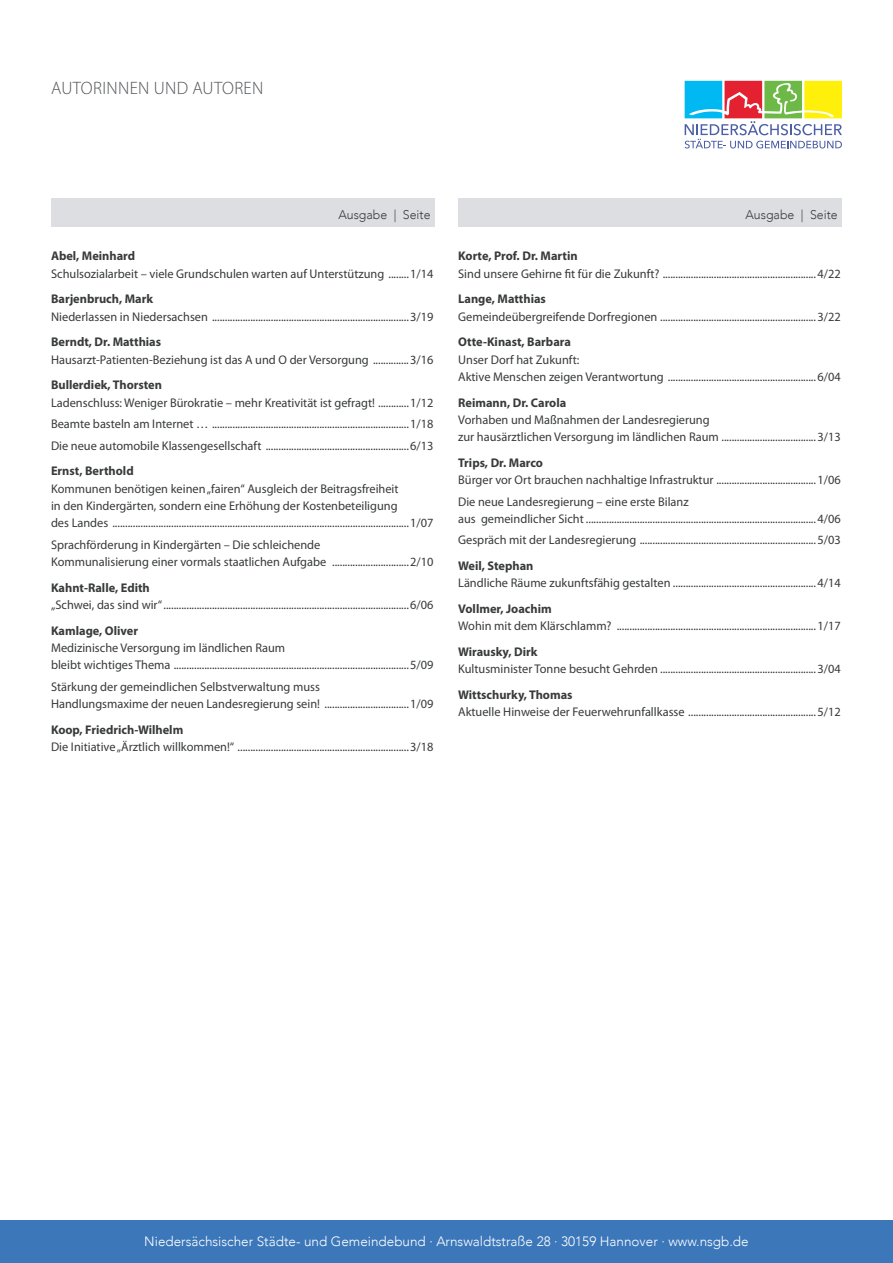
<style>
.page{position:relative;width:893px;height:1263px;background:#fff}
.page>*{position:absolute;margin:0;border:0;box-sizing:border-box;transform-origin:0 0}
.t1{font:300 18px "Myriad Pro";letter-spacing:.02em;color:#515356}
.t2{font:300 13.5px "Avenir";color:#fff}
.t3{font:12.6px/17.2px "Myriad Pro";color:#383a3b}
.t4{font:700 12.6px "Myriad Pro";color:#383a3b}
.t5{font:300 12.6px "Avenir";color:#383a3b}
</style>
<div class="page">
<div style="left:0;top:1220px;width:893px;height:43px;background:#3c77ba"></div>
<div style="left:458px;top:198px;width:384px;height:29px;background:#dcdee1"></div>
<div style="left:51px;top:198px;width:384px;height:29px;background:#dcdee1"></div>
<svg style="left:685px;top:81px;width:157px;height:67px"></svg>
<h1 class="t1" style="left:51px;top:78px;width:214px">AUTORINNEN UND AUTOREN</h1>
<p class="t5" style="left:338px;top:207px;width:94px">Ausgabe | Seite</p>
<p class="t5" style="left:745px;top:207px;width:94px">Ausgabe | Seite</p>
<p class="t4" style="left:51px;top:249px;width:86px">Abel, Meinhard</p>
<p class="t3" style="left:51px;top:265px;width:384px">Schulsozialarbeit – viele Grundschulen warten auf Unterstützung ........1/14</p>
<p class="t4" style="left:51px;top:292px;width:104px">Barjenbruch, Mark</p>
<p class="t3" style="left:51px;top:308px;width:384px">Niederlassen in Niedersachsen .............................................................................3/19</p>
<p class="t4" style="left:51px;top:335px;width:112px">Berndt, Dr. Matthias</p>
<p class="t3" style="left:51px;top:351px;width:384px">Hausarzt-Patienten-Beziehung ist das A und O der Versorgung ..............3/16</p>
<p class="t4" style="left:51px;top:378px;width:113px">Bullerdiek, Thorsten</p>
<p class="t3" style="left:51px;top:392px;width:384px;line-height:21.5px;text-align:justify">Ladenschluss: Weniger Bürokratie – mehr Kreativität ist gefragt! ............1/12<br>Beamte basteln am Internet … .............................................................................1/18<br>Die neue automobile Klassengesellschaft ........................................................6/13</p>
<p class="t4" style="left:51px;top:464px;width:84px">Ernst, Berthold</p>
<p class="t3" style="left:51px;top:480px;width:384px">Kommunen benötigen keinen „fairen“ Ausgleich der Beitragsfreiheit<br>in den Kindergärten, sondern eine Erhöhung der Kostenbeteiligung<br>des Landes ....................................................................................................................1/07</p>
<p class="t3" style="left:51px;top:536px;width:384px">Sprachförderung in Kindergärten – Die schleichende<br>Kommunalisierung einer vormals staatlichen Aufgabe ..............................2/10</p>
<p class="t4" style="left:51px;top:580px;width:100px">Kahnt-Ralle, Edith</p>
<p class="t3" style="left:51px;top:596px;width:384px">„Schwei, das sind wir“................................................................................................6/06</p>
<p class="t4" style="left:51px;top:623px;width:89px">Kamlage, Oliver</p>
<p class="t3" style="left:51px;top:639px;width:384px">Medizinische Versorgung im ländlichen Raum<br>bleibt wichtiges Thema ............................................................................................5/09</p>
<p class="t3" style="left:51px;top:678px;width:384px">Stärkung der gemeindlichen Selbstverwaltung muss<br>Handlungsmaxime der neuen Landesregierung sein! .................................1/09</p>
<p class="t4" style="left:51px;top:722px;width:134px">Koop, Friedrich-Wilhelm</p>
<p class="t3" style="left:51px;top:738px;width:384px">Die Initiative „Ärztlich willkommen!“ ...................................................................3/18</p>
<p class="t4" style="left:458px;top:249px;width:121px">Korte, Prof. Dr. Martin</p>
<p class="t3" style="left:458px;top:265px;width:384px">Sind unsere Gehirne fit für die Zukunft? ............................................................4/22</p>
<p class="t4" style="left:458px;top:292px;width:89px">Lange, Matthias</p>
<p class="t3" style="left:458px;top:308px;width:384px">Gemeindeübergreifende Dorfregionen .............................................................3/22</p>
<p class="t4" style="left:458px;top:335px;width:114px">Otte-Kinast, Barbara</p>
<p class="t3" style="left:458px;top:351px;width:384px">Unser Dorf hat Zukunft:<br>Aktive Menschen zeigen Verantwortung ..........................................................6/04</p>
<p class="t4" style="left:458px;top:395px;width:110px">Reimann, Dr. Carola</p>
<p class="t3" style="left:458px;top:411px;width:384px">Vorhaben und Maßnahmen der Landesregierung<br>zur hausärztlichen Versorgung im ländlichen Raum .....................................3/13</p>
<p class="t4" style="left:458px;top:456px;width:86px">Trips, Dr. Marco</p>
<p class="t3" style="left:458px;top:469px;width:384px;line-height:21.5px">Bürger vor Ort brauchen nachhaltige Infrastruktur .......................................1/06<br>Die neue Landesregierung – eine erste Bilanz</p>
<p class="t3" style="left:458px;top:508px;width:384px;line-height:21.5px">aus gemeindlicher Sicht ..........................................................................................4/06<br>Gespräch mit der Landesregierung .....................................................................5/03</p>
<p class="t4" style="left:458px;top:559px;width:77px">Weil, Stephan</p>
<p class="t3" style="left:458px;top:575px;width:384px">Ländliche Räume zukunftsfähig gestalten ........................................................4/14</p>
<p class="t4" style="left:458px;top:602px;width:95px">Vollmer, Joachim</p>
<p class="t3" style="left:458px;top:618px;width:384px">Wohin mit dem Klärschlamm? ..............................................................................1/17</p>
<p class="t4" style="left:458px;top:645px;width:81px">Wirausky, Dirk</p>
<p class="t3" style="left:458px;top:661px;width:384px">Kultusminister Tonne besucht Gehrden .............................................................3/04</p>
<p class="t4" style="left:458px;top:688px;width:116px">Wittschurky, Thomas</p>
<p class="t3" style="left:458px;top:704px;width:384px">Aktuelle Hinweise der Feuerwehrunfallkasse ..................................................5/12</p>
<p class="t2" style="left:144px;top:1233px;width:606px">Niedersächsischer Städte- und Gemeindebund · Arnswaldtstraße 28 · 30159 Hannover · www.nsgb.de</p>
</div>
